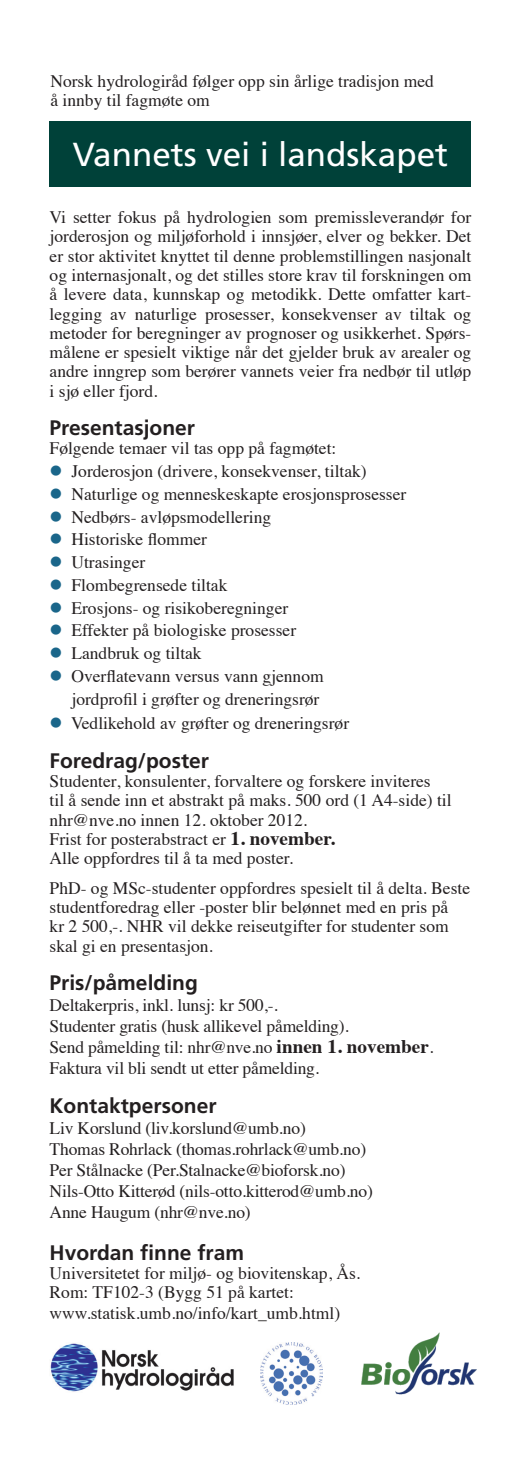
<style>
.page{position:relative;width:521px;height:1474px;background:#fff}
.page>*{position:absolute;margin:0;border:0;box-sizing:border-box;transform-origin:0 0}
.t1{font:33.25px "Frutiger";color:#fff}
.t2{font:700 21px "Frutiger";color:#231f20}
.t3{font:17.5px/19.2px "Times";color:#231f20}
.s1{color:#1a668a}
.s2{font-weight:700;font-size:19.25px}
</style>
<div class="page">
<div style="left:50px;top:121px;width:421px;height:66px;background:#004139"></div>
<img style="left:50px;top:1343px;width:184px;height:49px">
<img style="left:260px;top:1342px;width:62px;height:61px">
<img style="left:361px;top:1332px;width:116px;height:63px">
<p class="t3" style="left:50px;top:70px;width:385px">Norsk hydrologiråd følger opp sin årlige tradisjon med å innby til fagmøte om</p>
<p class="t1" style="left:73px;top:135px;width:377px">Vannets vei i landskapet</p>
<p class="t3" style="left:50px;top:206px;width:423px;text-align:justify">Vi setter fokus på hydrologien som premissleverandør for jorderosjon og miljøforhold i innsjøer, elver og bekker. Det er stor aktivitet knyttet til denne problemstillingen nasjonalt og internasjonalt, og det stilles store krav til forskningen om å levere data, kunnskap og metodikk. Dette omfatter kart&shy;legging av naturlige prosesser, konsekvenser av tiltak og metoder for beregninger av prognoser og usikkerhet. Spørs&shy;målene er spesielt viktige når det gjelder bruk av arealer og andre inngrep som berører vannets veier fra nedbør til utløp i sjø eller fjord.</p>
<p class="t2" style="left:50px;top:415px;width:147px">Presentasjoner</p>
<p class="t3" style="left:50px;top:437px;width:288px">Følgende temaer vil tas opp på fagmøtet:</p>
<p class="t3" style="left:50px;top:460px;width:319px"><span class="s1">●</span> Jorderosjon (drivere, konsekvenser, tiltak)</p>
<p class="t3" style="left:50px;top:483px;width:358px"><span class="s1">●</span> Naturlige og menneskeskapte erosjonsprosesser</p>
<p class="t3" style="left:50px;top:505px;width:223px"><span class="s1">●</span> Nedbørs- avløpsmodellering</p>
<p class="t3" style="left:50px;top:528px;width:159px"><span class="s1">●</span> Historiske flommer</p>
<p class="t3" style="left:50px;top:551px;width:97px"><span class="s1">●</span> Utrasinger</p>
<p class="t3" style="left:50px;top:574px;width:179px"><span class="s1">●</span> Flombegrensede tiltak</p>
<p class="t3" style="left:50px;top:596px;width:240px"><span class="s1">●</span> Erosjons- og risikoberegninger</p>
<p class="t3" style="left:50px;top:619px;width:248px"><span class="s1">●</span> Effekter på biologiske prosesser</p>
<p class="t3" style="left:50px;top:642px;width:154px"><span class="s1">●</span> Landbruk og tiltak</p>
<p class="t3" style="left:50px;top:663px;width:276px;line-height:22.8px;text-align:right"><span class="s1">●</span> Overflatevann versus vann gjennom jordprofil i grøfter og dreneringsrør</p>
<p class="t3" style="left:50px;top:712px;width:301px"><span class="s1">●</span> Vedlikehold av grøfter og dreneringsrør</p>
<p class="t2" style="left:50px;top:748px;width:161px">Foredrag/poster</p>
<p class="t3" style="left:50px;top:770px;width:403px">Studenter, konsulenter, forvaltere og forskere inviteres<br>til å sende inn et abstrakt på maks. 500 ord (1 A4-side) til nhr@nve.no innen 12. oktober 2012.</p>
<p class="t3" style="left:50px;top:827px;width:287px">Frist for posterabstract er <span class="s2">1. november.</span></p>
<p class="t3" style="left:50px;top:847px;width:245px">Alle oppfordres til å ta med poster.</p>
<p class="t3" style="left:50px;top:876px;width:422px">PhD- og MSc-studenter oppfordres spesielt til å delta. Beste studentforedrag eller -poster blir belønnet med en pris på<br>kr 2 500,-. NHR vil dekke reiseutgifter for studenter som skal gi en presentasjon.</p>
<p class="t2" style="left:50px;top:970px;width:150px">Pris/påmelding</p>
<p class="t3" style="left:50px;top:993px;width:385px;line-height:21px">Deltakerpris, inkl. lunsj: kr 500,-.<br>Studenter gratis (husk allikevel påmelding).<br>Send påmelding til: nhr@nve.no <span class="s2">innen 1. november</span>.<br>Faktura vil bli sendt ut etter påmelding.</p>
<p class="t2" style="left:50px;top:1092px;width:168px">Kontaktpersoner</p>
<p class="t3" style="left:50px;top:1116px;width:258px">Liv Korslund (liv.korslund@umb.no)</p>
<p class="t3" style="left:50px;top:1137px;width:318px">Thomas Rohrlack (thomas.rohrlack@umb.no)</p>
<p class="t3" style="left:50px;top:1158px;width:297px">Per Stålnacke (Per.Stalnacke@bioforsk.no)</p>
<p class="t3" style="left:50px;top:1179px;width:325px">Nils-Otto Kitterød (nils-otto.kitterod@umb.no)</p>
<p class="t3" style="left:50px;top:1200px;width:203px">Anne Haugum (nhr@nve.no)</p>
<p class="t2" style="left:50px;top:1239px;width:196px">Hvordan finne fram</p>
<p class="t3" style="left:50px;top:1261px;width:312px">Universitetet for miljø- og biovitenskap, Ås.<br>Rom: TF102-3 (Bygg 51 på kartet:</p>
<p class="t3" style="left:50px;top:1302px;width:292px">www.statisk.umb.no/info/kart_umb.html)</p>
</div>
